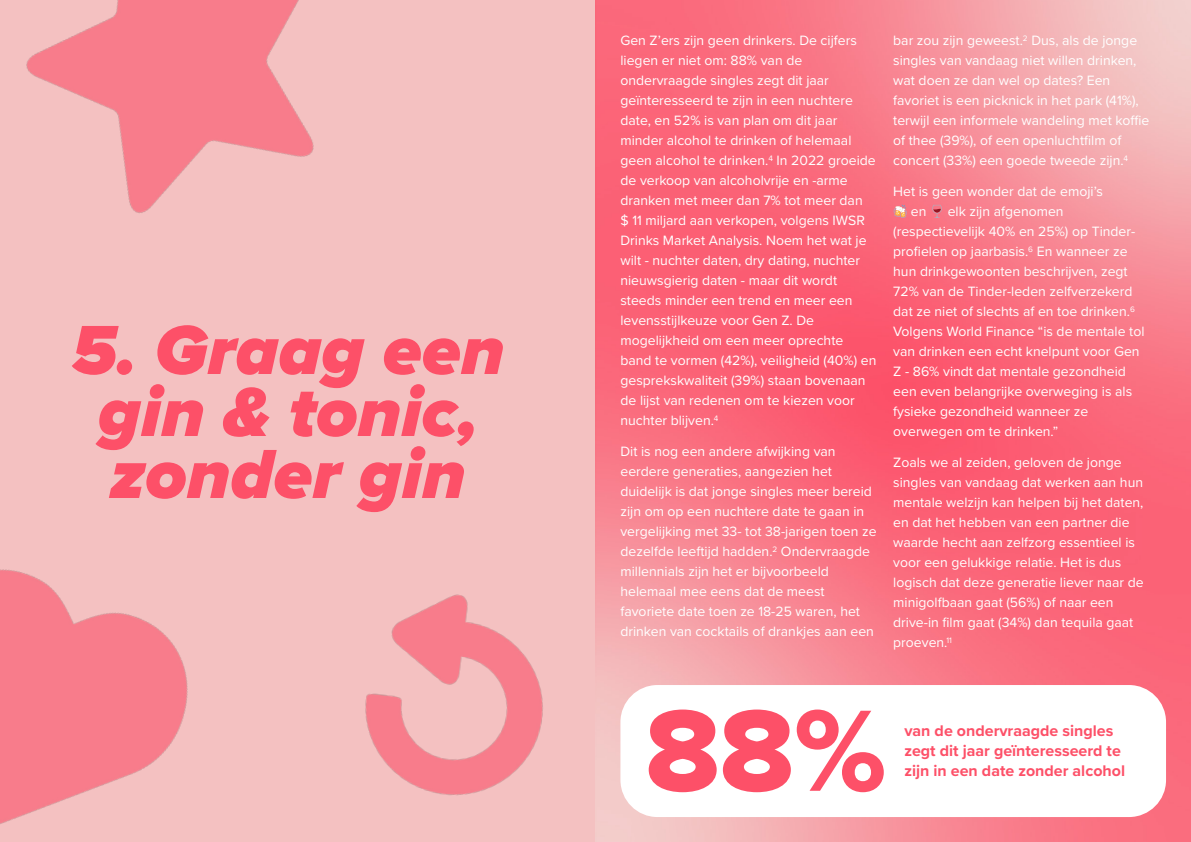
<style>
.page{position:relative;width:1191px;height:842px;background:#fff}
.page>*{position:absolute;margin:0;border:0;box-sizing:border-box;transform-origin:0 0}
.t1{font:120px "Proxima Nova Extrabld";color:#fd5068}
.t2{font:italic 900 72px/62px "Proxima Nova";color:#fd5068;text-align:center}
.t3{font:700 16px/20px "Proxima Nova";color:#fd5068}
.t4{font:14px/20px "Proxima Nova";color:#fff}
</style>
<div class="page">
<div style="left:0;top:0;width:595px;height:842px;background:#f4c1c1"></div>
<img style="left:595px;top:0;width:596px;height:842px">
<div style="left:620px;top:685px;width:546px;height:132px;background:#fff;border-radius:37px"></div>
<img style="left:365px;top:502px;width:284px;height:340px">
<img style="left:26px;top:0;width:288px;height:213px">
<img style="left:0;top:569px;width:188px;height:255px">
<svg style="left:893px;top:205px;width:14px;height:13px"></svg>
<svg style="left:932px;top:205px;width:10px;height:13px"></svg>
<h2 class="t2" style="left:72px;top:322px;width:435px">5. Graag een gin &amp; tonic, zonder gin</h2>
<p class="t4" style="left:620px;top:30px;width:257px">Gen Z’ers zijn geen drinkers. De cijfers liegen er niet om: 88% van de ondervraagde singles zegt dit jaar geïnteresseerd te zijn in een nuchtere date, en 52% is van plan om dit jaar minder alcohol te drinken of helemaal geen alcohol te drinken.<sup>4</sup> In 2022 groeide de verkoop van alcoholvrije en -arme dranken met meer dan 7% tot meer dan<br>$ 11 miljard aan verkopen, volgens IWSR Drinks Market Analysis. Noem het wat je wilt - nuchter daten, dry dating, nuchter nieuwsgierig daten - maar dit wordt steeds minder een trend en meer een levensstijlkeuze voor Gen Z. De mogelijkheid om een meer oprechte band te vormen (42%), veiligheid (40%) en gesprekskwaliteit (39%) staan bovenaan de lijst van redenen om te kiezen voor nuchter blijven.<sup>4</sup></p>
<p class="t4" style="left:620px;top:441px;width:258px">Dit is nog een andere afwijking van eerdere generaties, aangezien het duidelijk is dat jonge singles meer bereid zijn om op een nuchtere date te gaan in vergelijking met 33- tot 38-jarigen toen ze dezelfde leeftijd hadden.<sup>2</sup> Ondervraagde millennials zijn het er bijvoorbeeld helemaal mee eens dat de meest favoriete date toen ze 18-25 waren, het drinken van cocktails of drankjes aan een</p>
<p class="t4" style="left:893px;top:30px;width:258px">bar zou zijn geweest.<sup>2</sup> Dus, als de jonge singles van vandaag niet willen drinken, wat doen ze dan wel op dates? Een favoriet is een picknick in het park (41%), terwijl een informele wandeling met koffie of thee (39%), of een openluchtfilm of concert (33%) een goede tweede zijn.<sup>4</sup></p>
<p class="t4" style="left:911px;top:181px;width:194px;text-indent:-18px">Het is geen wonder dat de emoji’s en</p>
<p class="t4" style="left:893px;top:201px;width:253px;text-indent:54px">elk zijn afgenomen (respectievelijk 40% en 25%) op Tinder&shy;profielen op jaarbasis.<sup>6</sup> En wanneer ze hun drinkgewoonten beschrijven, zegt 72% van de Tinder-leden zelfverzekerd dat ze niet of slechts af en toe drinken.<sup>6<br></sup>Volgens World Finance “is de mentale tol van drinken een echt knelpunt voor Gen Z - 86% vindt dat mentale gezondheid een even belangrijke overweging is als fysieke gezondheid wanneer ze overwegen om te drinken.”</p>
<p class="t4" style="left:893px;top:452px;width:252px">Zoals we al zeiden, geloven de jonge singles van vandaag dat werken aan hun mentale welzijn kan helpen bij het daten, en dat het hebben van een partner die waarde hecht aan zelfzorg essentieel is voor een gelukkige relatie. Het is dus logisch dat deze generatie liever naar de minigolfbaan gaat (56%) of naar een drive-in film gaat (34%) dan tequila gaat proeven.<sup>11</sup></p>
<h1 class="t1" style="left:645px;top:696px;width:242px">88%</h1>
<p class="t3" style="left:904px;top:720px;width:218px">van de ondervraagde singles zegt dit jaar geïnteresseerd te</p>
<p class="t3" style="left:904px;top:760px;width:222px">zijn in een date zonder alcohol</p>
</div>
